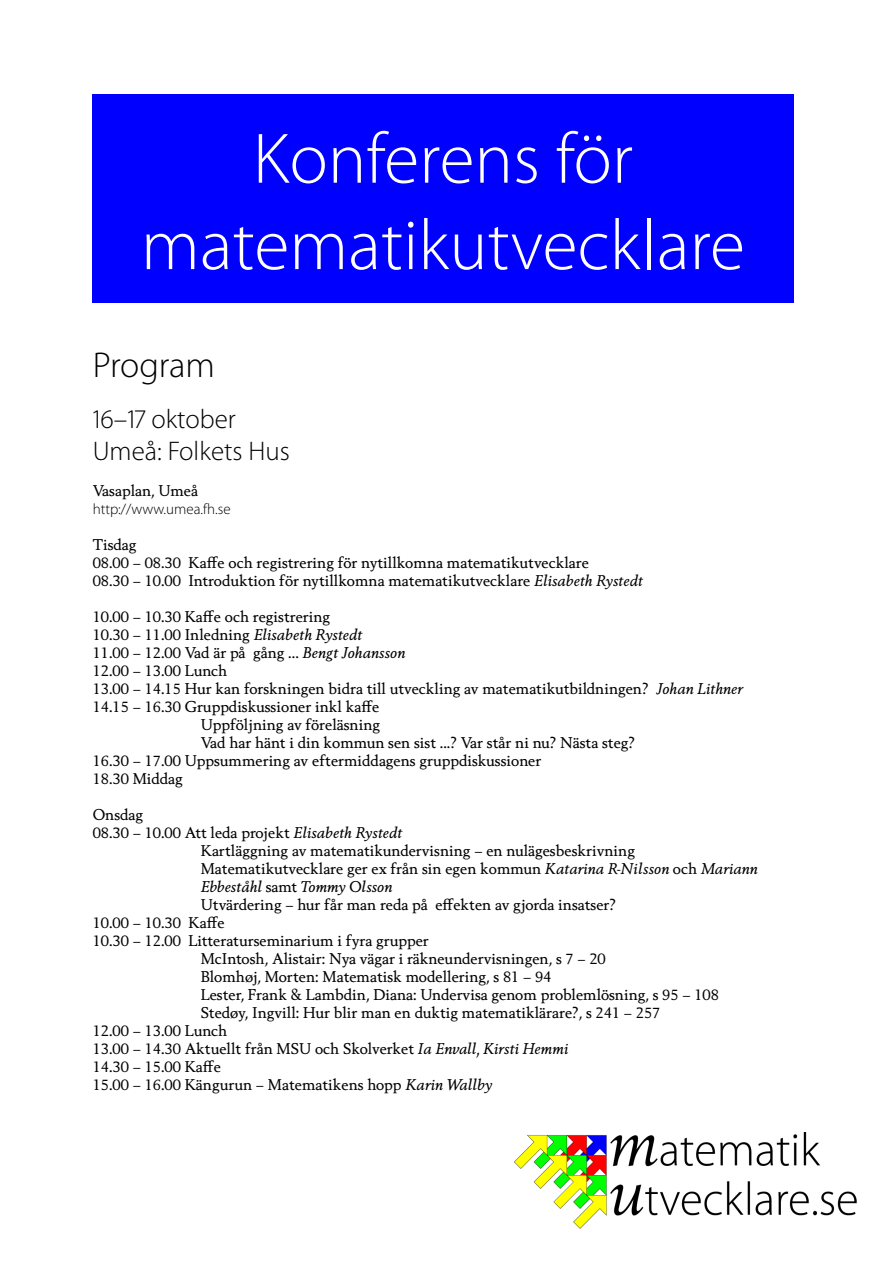
<style>
.page{position:relative;width:893px;height:1263px;background:#fff}
.page>*{position:absolute;margin:0;border:0;box-sizing:border-box;transform-origin:0 0}
.t1{font:300 72px/86.4px "Myriad Pro";color:#fff;text-align:center}
.t2{font:300 36px "Myriad Pro";letter-spacing:-.005em;color:#000}
.t3{font:300 27px/32.4px "Myriad Pro";color:#000}
.t4{font:15px/18px "Berling Nova Text Pro";color:#000}
.t5{font:italic 15px "Berling Nova Text Pro";color:#000}
.t6{font:300 15px "Myriad Pro";color:#000}
.s1{font-style:italic}
.s2{font-style:normal}
</style>
<div class="page">
<div style="left:92px;top:94px;width:702px;height:209px;background:#00f"></div>
<img style="left:514px;top:1133px;width:343px;height:96px">
<h1 class="t1" style="left:141px;top:115px;width:606px">Konferens för matematikutvecklare</h1>
<h2 class="t2" style="left:93px;top:343px;width:124px">Program</h2>
<h3 class="t3" style="left:93px;top:402px;width:199px">16–17 oktober<br>Umeå: Folkets Hus</h3>
<p class="t4" style="left:93px;top:481px;width:107px">Vasaplan, Umeå</p>
<p class="t6" style="left:93px;top:500px;width:139px">http://www.umea.fh.se</p>
<p class="t4" style="left:93px;top:535px;width:552px">Tisdag<br>08.00 – 08.30 Kaffe och registrering för nytillkomna matematikutvecklare<br>08.30 – 10.00 Introduktion för nytillkomna matematikutvecklare <span class="s1">Elisabeth Rystedt</span></p>
<p class="t4" style="left:93px;top:607px;width:239px">10.00 – 10.30 Kaffe och registrering</p>
<p class="t4" style="left:93px;top:625px;width:271px">10.30 – 11.00 Inledning <span class="s1">Elisabeth Rystedt</span></p>
<p class="t4" style="left:93px;top:643px;width:314px">11.00 – 12.00 Vad är på̊ gång ... <span class="s1">Bengt Johansson</span></p>
<p class="t4" style="left:93px;top:661px;width:136px">12.00 – 13.00 Lunch</p>
<p class="t4" style="left:93px;top:679px;width:652px">13.00 – 14.15 Hur kan forskningen bidra till utveckling av matematikutbildningen? <span class="s1">Johan Lithner</span></p>
<p class="t4" style="left:93px;top:697px;width:288px">14.15 – 16.30 Gruppdiskussioner inkl kaffe</p>
<p class="t4" style="left:201px;top:715px;width:181px">Uppföljning av föreläsning</p>
<p class="t4" style="left:201px;top:733px;width:436px">Vad har hänt i din kommun sen sist ...? Var står ni nu? Nästa steg?</p>
<p class="t4" style="left:93px;top:751px;width:450px">16.30 – 17.00 Uppsummering av eftermiddagens gruppdiskussioner</p>
<p class="t4" style="left:93px;top:769px;width:92px">18.30 Middag</p>
<p class="t4" style="left:93px;top:805px;width:52px">Onsdag</p>
<p class="t4" style="left:93px;top:823px;width:311px">08.30 – 10.00 Att leda projekt <span class="s1">Elisabeth Rystedt</span></p>
<p class="t4" style="left:201px;top:841px;width:436px">Kartläggning av matematikundervisning – en nulägesbeskrivning</p>
<p class="t4" style="left:201px;top:859px;width:559px">Matematikutvecklare ger ex från sin egen kommun <span class="s1">Katarina R-Nilsson</span> och <span class="s1">Mariann</span></p>
<p class="t5" style="left:201px;top:877px;width:194px">Ebbeståhl <span class="s2">samt</span> Tommy Olsson</p>
<p class="t4" style="left:201px;top:895px;width:417px">Utvärdering – hur får man reda på̊ effekten av gjorda insatser?</p>
<p class="t4" style="left:93px;top:913px;width:133px">10.00 – 10.30 Kaffe</p>
<p class="t4" style="left:93px;top:931px;width:338px">10.30 – 12.00 Litteraturseminarium i fyra grupper</p>
<p class="t4" style="left:201px;top:949px;width:407px">McIntosh, Alistair: Nya vägar i räkneundervisningen, s 7 – 20</p>
<p class="t4" style="left:201px;top:967px;width:352px">Blomhøj, Morten: Matematisk modellering, s 81 – 94</p>
<p class="t4" style="left:201px;top:985px;width:520px">Lester, Frank &amp; Lambdin, Diana: Undervisa genom problemlösning, s 95 – 108</p>
<p class="t4" style="left:201px;top:1003px;width:461px">Stedøy, Ingvill: Hur blir man en duktig matematiklärare?, s 241 – 257</p>
<p class="t4" style="left:93px;top:1021px;width:136px">12.00 – 13.00 Lunch</p>
<p class="t4" style="left:93px;top:1039px;width:477px">13.00 – 14.30 Aktuellt från MSU och Skolverket <span class="s1">Ia Envall, Kirsti Hemmi</span></p>
<p class="t4" style="left:93px;top:1057px;width:130px">14.30 – 15.00 Kaffe</p>
<p class="t4" style="left:93px;top:1075px;width:401px">15.00 – 16.00 Kängurun – Matematikens hopp <span class="s1">Karin Wallby</span></p>
</div>
